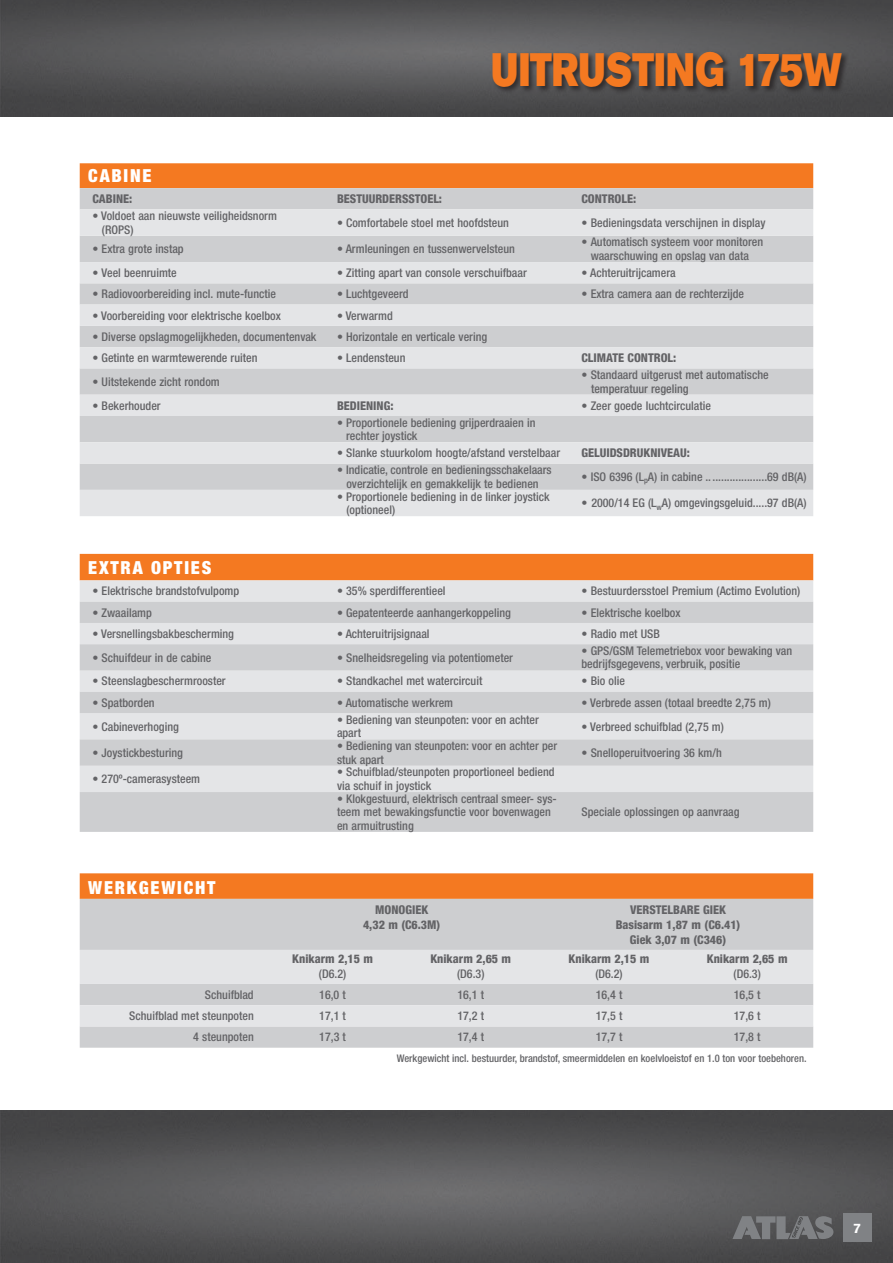
<style>
.page{position:relative;width:893px;height:1263px;background:#fff}
.page>*{position:absolute;margin:0;border:0;box-sizing:border-box;transform-origin:0 0}
.t1{font:46.5px "Akzidenz Grotesk BQ Super";color:#f47921;scale:.8 1}
.t2{font:900 condensed 18px "Helvetica Neue LT Std";letter-spacing:.1em;color:#fff}
.t3{font:700 13.5px "Akzidenz Grotesk Pro";color:#fff}
.t4{font:500 condensed 12px/13.5px "Helvetica Neue LT Std";color:#636366}
.t5{font:800 condensed 12px/14.9px "Helvetica 87";color:#636366;text-align:center}
.t6{font:500 condensed 10.5px "Helvetica Neue LT Std";color:#636366}
</style>
<div class="page">
<img style="left:0;top:0;width:893px;height:117px">
<div style="left:491px;top:51px;width:358px;height:44px;background:#231f20;opacity:.75"></div>
<div style="left:80px;top:163px;width:733px;height:25px;background:#f47921"></div>
<div style="left:80px;top:188px;width:733px;height:21px;background:#cdced0"></div>
<svg style="left:80px;top:209px;width:733px;height:307px;background:#d9dadc"></svg>
<div style="left:80px;top:554px;width:733px;height:26px;background:#f47921"></div>
<div style="left:80px;top:580px;width:733px;height:22px;background:#e4e5e7"></div>
<svg style="left:80px;top:602px;width:733px;height:230px;background:#d6d7d9"></svg>
<svg style="left:80px;top:873px;width:733px;height:26px;background:#f37b25"></svg>
<div style="left:80px;top:899px;width:733px;height:149px;background:#cdced0"></div>
<svg style="left:80px;top:950px;width:733px;height:76px;background:#dddee0"></svg>
<img style="left:0;top:1111px;width:893px;height:152px">
<div style="left:843px;top:1213px;width:29px;height:29px;background:#808285"></div>
<svg style="left:732px;top:1216px;width:101px;height:23px;background:#6f7073"></svg>
<h1 class="t1" style="left:491px;top:43px;width:440px">UITRUSTING 175W</h1>
<h2 class="t2" style="left:88px;top:165px;width:65px">CABINE</h2>
<p class="t5" style="left:92px;top:191px;width:41px">CABINE:</p>
<p class="t5" style="left:337px;top:191px;width:107px">BESTUURDERSSTOEL:</p>
<p class="t5" style="left:581px;top:191px;width:56px">CONTROLE:</p>
<p class="t4" style="left:102px;top:209px;width:177px;text-indent:-10px">• Voldoet aan nieuwste veiligheidsnorm (ROPS)</p>
<p class="t4" style="left:337px;top:216px;width:173px">• Comfortabele stoel met hoofdsteun</p>
<p class="t4" style="left:581px;top:216px;width:186px">• Bedieningsdata verschijnen in display</p>
<p class="t4" style="left:92px;top:242px;width:93px">• Extra grote instap</p>
<p class="t4" style="left:337px;top:242px;width:180px">• Armleuningen en tussenwervelsteun</p>
<p class="t4" style="left:581px;top:235px;width:183px;text-align:center">• Automatisch systeem voor monitoren waarschuwing en opslag van data</p>
<p class="t4" style="left:92px;top:266px;width:86px">• Veel beenruimte</p>
<p class="t4" style="left:337px;top:266px;width:191px">• Zitting apart van console verschuifbaar</p>
<p class="t4" style="left:581px;top:266px;width:96px">• Achteruitrijcamera</p>
<p class="t4" style="left:92px;top:287px;width:185px">• Radiovoorbereiding incl. mute-functie</p>
<p class="t4" style="left:337px;top:287px;width:73px">• Luchtgeveerd</p>
<p class="t4" style="left:581px;top:287px;width:164px">• Extra camera aan de rechterzijde</p>
<p class="t4" style="left:92px;top:308px;width:190px">• Voorbereiding voor elektrische koelbox</p>
<p class="t4" style="left:337px;top:308px;width:57px">• Verwarmd</p>
<p class="t4" style="left:92px;top:330px;width:225px">• Diverse opslagmogelijkheden, documentenvak</p>
<p class="t4" style="left:337px;top:330px;width:152px">• Horizontale en verticale vering</p>
<p class="t4" style="left:92px;top:351px;width:166px">• Getinte en warmtewerende ruiten</p>
<p class="t4" style="left:337px;top:351px;width:70px">• Lendensteun</p>
<p class="t5" style="left:581px;top:350px;width:96px">CLIMATE CONTROL:</p>
<p class="t4" style="left:92px;top:375px;width:129px">• Uitstekende zicht rondom</p>
<p class="t4" style="left:591px;top:368px;width:179px;text-indent:-10px">• Standaard uitgerust met automatische temperatuur regeling</p>
<p class="t4" style="left:92px;top:398px;width:70px">• Bekerhouder</p>
<p class="t5" style="left:337px;top:398px;width:58px">BEDIENING:</p>
<p class="t4" style="left:581px;top:398px;width:131px">• Zeer goede luchtcirculatie</p>
<p class="t4" style="left:346px;top:415px;width:191px;text-indent:-9px">• Proportionele bediening grijperdraaien in rechter joystick</p>
<p class="t4" style="left:337px;top:446px;width:225px">• Slanke stuurkolom hoogte/afstand verstelbaar</p>
<p class="t5" style="left:581px;top:445px;width:110px">GELUIDSDRUKNIVEAU:</p>
<p class="t4" style="left:337px;top:463px;width:216px;text-align:center">• Indicatie, controle en bedieningsschakelaars overzichtelijk en gemakkelijk te bedienen</p>
<p class="t4" style="left:581px;top:470px;width:227px">• ISO 6396 (L<sub>p</sub>A) in cabine .....................69 dB(A)</p>
<p class="t4" style="left:346px;top:489px;width:205px;text-indent:-10px">• Proportionele bediening in de linker joystick (optioneel)</p>
<p class="t4" style="left:581px;top:496px;width:227px">• 2000/14 EG (L<sub>w</sub>A) omgevingsgeluid.....97 dB(A)</p>
<h2 class="t2" style="left:88px;top:556px;width:125px">EXTRA OPTIES</h2>
<p class="t4" style="left:92px;top:584px;width:148px">• Elektrische brandstofvulpomp</p>
<p class="t4" style="left:337px;top:584px;width:110px">• 35% sperdifferentieel</p>
<p class="t4" style="left:581px;top:584px;width:220px">• Bestuurdersstoel Premium (Actimo Evolution)</p>
<p class="t4" style="left:92px;top:605px;width:61px">• Zwaailamp</p>
<p class="t4" style="left:337px;top:605px;width:175px">• Gepatenteerde aanhangerkoppeling</p>
<p class="t4" style="left:581px;top:605px;width:101px">• Elektrische koelbox</p>
<p class="t4" style="left:92px;top:627px;width:143px">• Versnellingsbakbescherming</p>
<p class="t4" style="left:337px;top:627px;width:94px">• Achteruitrijsignaal</p>
<p class="t4" style="left:581px;top:627px;width:80px">• Radio met USB</p>
<p class="t4" style="left:92px;top:650px;width:120px">• Schuifdeur in de cabine</p>
<p class="t4" style="left:337px;top:650px;width:178px">• Snelheidsregeling via potentiometer</p>
<p class="t4" style="left:581px;top:644px;width:212px">• GPS/GSM Telemetriebox voor bewaking van bedrijfsgegevens, verbruik, positie</p>
<p class="t4" style="left:92px;top:674px;width:135px">• Steenslagbeschermrooster</p>
<p class="t4" style="left:337px;top:674px;width:147px">• Standkachel met watercircuit</p>
<p class="t4" style="left:581px;top:674px;width:45px">• Bio olie</p>
<p class="t4" style="left:92px;top:696px;width:64px">• Spatborden</p>
<p class="t4" style="left:337px;top:696px;width:118px">• Automatische werkrem</p>
<p class="t4" style="left:581px;top:696px;width:191px">• Verbrede assen (totaal breedte 2,75 m)</p>
<p class="t4" style="left:92px;top:719px;width:88px">• Cabineverhoging</p>
<p class="t4" style="left:337px;top:713px;width:203px">• Bediening van steunpoten: voor en achter apart</p>
<p class="t4" style="left:581px;top:719px;width:144px">• Verbreed schuifblad (2,75 m)</p>
<p class="t4" style="left:92px;top:746px;width:92px">• Joystickbesturing</p>
<p class="t4" style="left:337px;top:739px;width:222px">• Bediening van steunpoten: voor en achter per stuk apart</p>
<p class="t4" style="left:581px;top:746px;width:142px">• Snelloperuitvoering 36 km/h</p>
<p class="t4" style="left:92px;top:772px;width:109px">• 270º-camerasysteem</p>
<p class="t4" style="left:337px;top:765px;width:219px">• Schuifblad/steunpoten proportioneel bediend via schuif in joystick</p>
<p class="t4" style="left:337px;top:792px;width:221px">• Klokgestuurd, elektrisch centraal smeer- sys&shy;teem met bewakingsfunctie voor bovenwagen en armuitrusting</p>
<p class="t4" style="left:581px;top:805px;width:160px">Speciale oplossingen op aanvraag</p>
<h2 class="t2" style="left:88px;top:876px;width:129px">WERKGEWICHT</h2>
<p class="t5" style="left:363px;top:902px;width:79px">MONOGIEK<br>4,32 m (C6.3M)</p>
<p class="t5" style="left:616px;top:902px;width:126px">VERSTELBARE GIEK<br>Basisarm 1,87 m (C6.41)<br>Giek 3,07 m (C346)</p>
<p class="t5" style="left:292px;top:951px;width:82px">Knikarm 2,15 m</p>
<p class="t5" style="left:430px;top:951px;width:82px">Knikarm 2,65 m</p>
<p class="t5" style="left:569px;top:951px;width:82px">Knikarm 2,15 m</p>
<p class="t5" style="left:707px;top:951px;width:82px">Knikarm 2,65 m</p>
<p class="t4" style="left:319px;top:967px;width:29px">(D6.2)</p>
<p class="t4" style="left:457px;top:967px;width:29px">(D6.3)</p>
<p class="t4" style="left:595px;top:967px;width:29px">(D6.2)</p>
<p class="t4" style="left:733px;top:967px;width:29px">(D6.3)</p>
<p class="t4" style="left:205px;top:988px;width:50px">Schuifblad</p>
<p class="t4" style="left:319px;top:988px;width:28px">16,0 t</p>
<p class="t4" style="left:457px;top:988px;width:28px">16,1 t</p>
<p class="t4" style="left:596px;top:988px;width:28px">16,4 t</p>
<p class="t4" style="left:734px;top:988px;width:28px">16,5 t</p>
<p class="t4" style="left:129px;top:1009px;width:126px">Schuifblad met steunpoten</p>
<p class="t4" style="left:319px;top:1009px;width:28px">17,1 t</p>
<p class="t4" style="left:457px;top:1009px;width:28px">17,2 t</p>
<p class="t4" style="left:596px;top:1009px;width:28px">17,5 t</p>
<p class="t4" style="left:734px;top:1009px;width:28px">17,6 t</p>
<p class="t4" style="left:193px;top:1030px;width:62px">4 steunpoten</p>
<p class="t4" style="left:319px;top:1030px;width:28px">17,3 t</p>
<p class="t4" style="left:457px;top:1030px;width:28px">17,4 t</p>
<p class="t4" style="left:596px;top:1030px;width:28px">17,7 t</p>
<p class="t4" style="left:734px;top:1030px;width:28px">17,8 t</p>
<p class="t6" style="left:397px;top:1052px;width:411px">Werkgewicht incl. bestuurder, brandstof, smeermiddelen en koelvloeistof en 1.0 ton voor toebehoren.</p>
<p class="t3" style="left:854px;top:1219px;width:9px">7</p>
</div>
